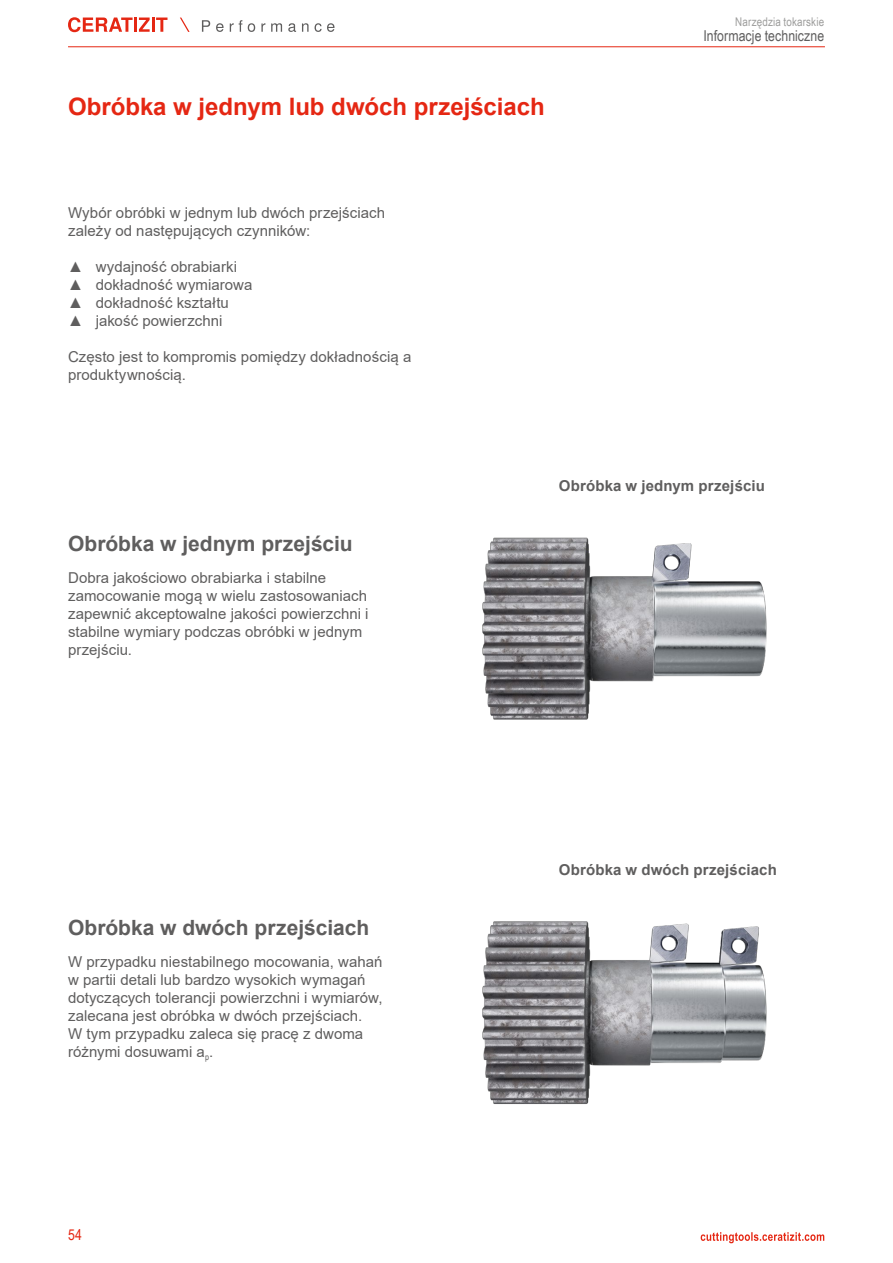
<style>
.page{position:relative;width:893px;height:1263px;background:#fff}
.page>*{position:absolute;margin:0;border:0;box-sizing:border-box;transform-origin:0 0}
.t1{font:700 24px "Arial";color:#e52713}
.t2{font:700 21px "Arial";color:#5f5e5e}
.t3{font:15px/18px "Arial";letter-spacing:.005em;color:#5f5e5e}
.t4{font:700 15px "Arial";letter-spacing:.01em;color:#5f5e5e}
.t5{font:15px "Arial Narrow";letter-spacing:.005em;color:#5f5e5e}
.t6{font:15px "Arial Narrow";color:#e52713}
.t7{font:12px "Arial Narrow";letter-spacing:.01em;color:#9d9d9c}
</style>
<div class="page">
<hr style="left:68px;top:47px;width:757px;height:1px;background:#e52713">
<img style="left:482px;top:537px;width:285px;height:183px">
<img style="left:482px;top:921px;width:285px;height:183px">
<svg style="left:701px;top:1232px;width:123px;height:11px"></svg>
<svg style="left:180px;top:18px;width:10px;height:14px"></svg>
<svg style="left:68px;top:17px;width:65px;height:15px"></svg>
<hr style="left:134px;top:18px;width:3px;height:14px;background:#e52713">
<svg style="left:139px;top:18px;width:11px;height:14px"></svg>
<hr style="left:152px;top:18px;width:3px;height:14px;background:#e52713">
<svg style="left:156px;top:18px;width:11px;height:14px"></svg>
<svg style="left:202px;top:20px;width:8px;height:12px"></svg>
<svg style="left:216px;top:23px;width:8px;height:9px"></svg>
<svg style="left:230px;top:20px;width:12px;height:12px"></svg>
<svg style="left:248px;top:23px;width:7px;height:9px"></svg>
<svg style="left:261px;top:23px;width:4px;height:9px"></svg>
<svg style="left:271px;top:23px;width:11px;height:9px"></svg>
<svg style="left:288px;top:23px;width:8px;height:9px"></svg>
<svg style="left:302px;top:23px;width:7px;height:9px"></svg>
<svg style="left:315px;top:23px;width:19px;height:9px"></svg>
<h1 class="t1" style="left:68px;top:90px;width:478px">Obróbka w jednym lub dwóch przejściach</h1>
<p class="t3" style="left:68px;top:204px;width:319px">Wybór obróbki w jednym lub dwóch przejściach zależy od następujących czynników:</p>
<p class="t3" style="left:68px;top:258px;width:171px">▲ wydajność obrabiarki</p>
<p class="t3" style="left:68px;top:276px;width:186px">▲ dokładność wymiarowa</p>
<p class="t3" style="left:68px;top:294px;width:162px">▲ dokładność kształtu</p>
<p class="t3" style="left:68px;top:312px;width:156px">▲ jakość powierzchni</p>
<p class="t3" style="left:68px;top:348px;width:345px">Często jest to kompromis pomiędzy dokładnością a produktywnością.</p>
<p class="t7" style="left:735px;top:13px;width:90px">Narzędzia tokarskie</p>
<p class="t5" style="left:703px;top:24px;width:122px">Informacje techniczne</p>
<h2 class="t2" style="left:68px;top:529px;width:286px">Obróbka w jednym przejściu</h2>
<p class="t3" style="left:68px;top:569px;width:302px">Dobra jakościowo obrabiarka i stabilne zamocowanie mogą w wielu zastosowaniach zapewnić akceptowalne jakości powierzchni i stabilne wymiary podczas obróbki w jednym przejściu.</p>
<p class="t4" style="left:559px;top:476px;width:207px">Obróbka w jednym przejściu</p>
<h2 class="t2" style="left:68px;top:913px;width:303px">Obróbka w dwóch przejściach</h2>
<p class="t3" style="left:68px;top:953px;width:316px">W przypadku niestabilnego mocowania, wahań w partii detali lub bardzo wysokich wymagań dotyczących tolerancji powierzchni i wymiarów, zalecana jest obróbka w dwóch przejściach.<br>W tym przypadku zaleca się pracę z dwoma różnymi dosuwami a<sub>p</sub>.</p>
<p class="t6" style="left:68px;top:1223px;width:16px">54</p>
<p class="t4" style="left:559px;top:859px;width:219px">Obróbka w dwóch przejściach</p>
</div>
